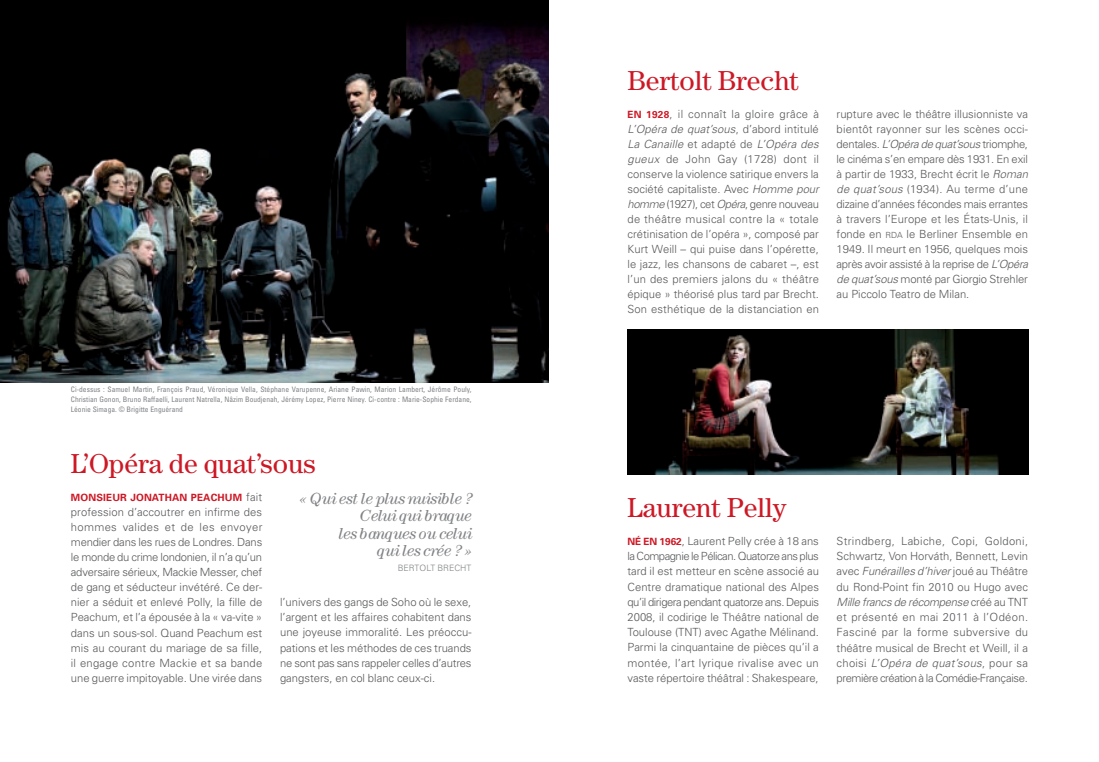
<style>
.page{position:relative;width:1099px;height:762px;background:#fff}
.page>*{position:absolute;margin:0;border:0;box-sizing:border-box;transform-origin:0 0}
.t1{font:27.5px "Century Std";color:#cd1825}
.t2{font:italic 16.25px/17.5px "Century Std";letter-spacing:-.01em;color:#808285;text-align:right}
.t3{font:300 11.25px/15px "Univers";letter-spacing:-.005em;color:#57585a;text-align:justify}
.t4{font:700 10px "Univers";letter-spacing:.015em;color:#cd1825}
.t5{font:300 8.75px "Univers";color:#808285}
.t6{font:condensed 7.5px/10px "Univers";color:#808285;text-align:justify}
.s1{font-weight:300;font-size:11.25px;color:#57585a}
.s2{font-weight:700;font-size:10px;color:#cd1825}
.s3{font-style:italic}
.s4{font-size:8.5px}
</style>
<div class="page">
<img style="left:0;top:0;width:548px;height:383px">
<img style="left:627px;top:330px;width:401px;height:145px">
<p class="t6" style="left:71px;top:385px;width:402px">Ci-dessus : Samuel Martin, François Praud, Véronique Vella, Stéphane Varupenne, Ariane Pawin, Marion Lambert, Jérôme Pouly, Christian Gonon, Bruno Raffaelli, Laurent Natrella, Nâzim Boudjenah, Jérémy Lopez, Pierre Niney. Ci-contre : Marie-Sophie Ferdane, Léonie Simaga. © Brigitte Enguérand</p>
<h1 class="t1" style="left:71px;top:454px;width:246px">L’Opéra de quat’sous</h1>
<p class="t4" style="left:71px;top:493px;width:193px">MONSIEUR JONATHAN PEACHUM <span class="s1">fait</span></p>
<p class="t3" style="left:71px;top:505px;width:193px">profession d’accoutrer en infirme des hommes valides et de les envoyer mendier dans les rues de Londres. Dans le monde du crime londonien, il n’a qu’un adversaire sérieux, Mackie Messer, chef de gang et séducteur invétéré. Ce der&shy;nier a séduit et enlevé Polly, la fille de Peachum, et l’a épousée à la « va-vite » dans un sous-sol. Quand Peachum est mis au courant du mariage de sa fille, il engage contre Mackie et sa bande une guerre impitoyable. Une virée dans</p>
<h2 class="t2" style="left:299px;top:491px;width:175px">« Qui est le plus nuisible ?<br>Celui qui braque<br>les banquesou celui<br>qui les crée ? »</h2>
<p class="t5" style="left:398px;top:565px;width:75px">BERTOLT BRECHT</p>
<p class="t3" style="left:280px;top:595px;width:193px">l’univers des gangs de Soho où le sexe, l’argent et les affaires cohabitent dans une joyeuse immoralité. Les préoccu&shy;pations et les méthodes de ces truands ne sont pas sans rappeler celles d’autres gangsters, en col blanc ceux-ci.</p>
<h1 class="t1" style="left:627px;top:71px;width:173px">Bertolt Brecht</h1>
<p class="t3" style="left:627px;top:107px;width:193px"><span class="s2">EN 1928</span>, il connaît la gloire grâce à <span class="s3">L’Opéra de quat’sous</span>, d’abord intitulé <span class="s3">La Canaille</span> et adapté de <span class="s3">L’Opéra des gueux</span> de John Gay (1728) dont il conserve la violence satirique envers la société capitaliste. Avec <span class="s3">Homme pour homme</span> (1927), cet <span class="s3">Opéra</span>, genre nouveau de théâtre musical contre la « totale crétinisation de l’opéra », composé par Kurt Weill – qui puise dans l’opérette, le jazz, les chansons de cabaret –, est l’un des premiers jalons du « théâtre épique » théorisé plus tard par Brecht.<br>Son esthétique de la distanciation en</p>
<p class="t3" style="left:836px;top:107px;width:193px">rupture avec le théâtre illusionniste va bientôt rayonner sur les scènes occi&shy;dentales. <span class="s3">L’Opéra de quat’sous</span> triomphe, le cinéma s’en empare dès 1931. En exil à partir de 1933, Brecht écrit le <span class="s3">Roman de quat’sous</span> (1934). Au terme d’une dizaine d’années fécondes mais errantes à travers l’Europe et les États-Unis, il fonde en <span class="s4">RDA</span> le Berliner Ensemble en 1949. Il meurt en 1956, quelques mois après avoir assisté à la reprise de <span class="s3">L’Opéra de quat’sous</span> monté par Giorgio Strehler au Piccolo Teatro de Milan.</p>
<h1 class="t1" style="left:627px;top:498px;width:161px">Laurent Pelly</h1>
<p class="t3" style="left:627px;top:534px;width:193px"><span class="s2">NÉ EN 1962</span>, Laurent Pelly crée à 18 ans la Compagnie le Pélican. Quatorze ans plus tard il est metteur en scène associé au Centre dramatique national des Alpes qu’il dirigera pendant quatorze ans. Depuis 2008, il codirige le Théâtre national de Toulouse (TNT) avec Agathe Mélinand.<br>Parmi la cinquantaine de pièces qu’il a montée, l’art lyrique rivalise avec un vaste répertoire théâtral : Shakespeare,</p>
<p class="t3" style="left:836px;top:534px;width:193px">Strindberg, Labiche, Copi, Goldoni, Schwartz, Von Horváth, Bennett, Levin avec <span class="s3">Funérailles d’hiver</span> joué au Théâtre du Rond-Point fin 2010 ou Hugo avec <span class="s3">Mille francs de récompense</span> créé au TNT et présenté en mai 2011 à l’Odéon.<br>Fasciné par la forme subversive du théâtre musical de Brecht et Weill, il a choisi <span class="s3">L’Opéra de quat’sous</span>, pour sa première création à la Comédie-Française.</p>
</div>
